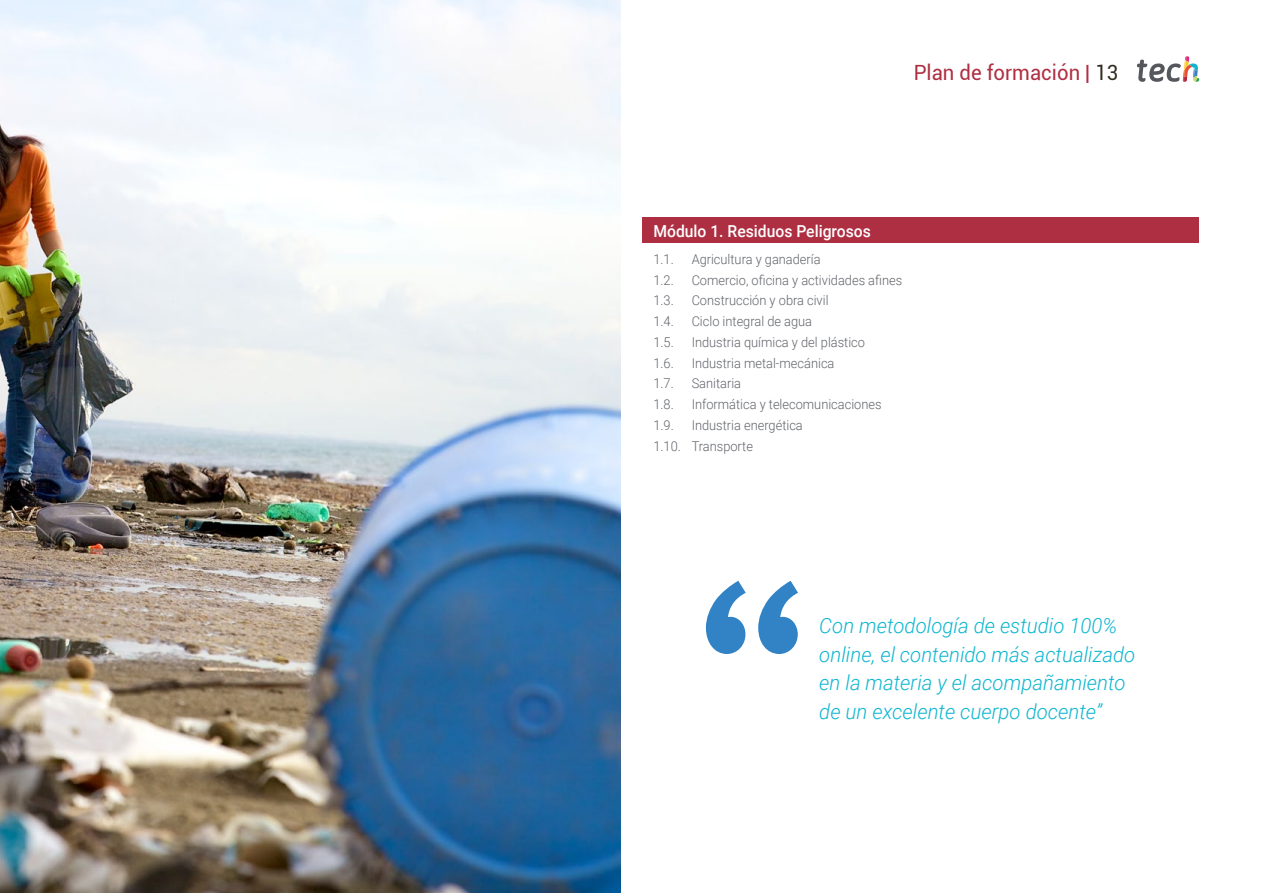
<style>
.page{position:relative;width:1263px;height:893px;background:#fff}
.page>*{position:absolute;margin:0;border:0;box-sizing:border-box;transform-origin:0 0}
.t1{font:italic 300 21px/28.5px "Roboto";color:#0fb6cf}
.t2{font:21px "Roboto";color:#ae2f42}
.t3{font:500 16.5px "Roboto";color:#fff;scale:.95 1}
.t4{font:300 13.5px/20.7px "Roboto";color:#61646a;scale:.95 1}
.s1{color:#312e20}
</style>
<div class="page">
<img style="left:0;top:0;width:621px;height:893px">
<div style="left:642px;top:218px;width:557px;height:25px;background:#ae2f42"></div>
<svg style="left:1137px;top:56px;width:62px;height:26px"></svg>
<svg style="left:706px;top:581px;width:92px;height:73px"></svg>
<h1 class="t2" style="left:914px;top:57px;width:206px">Plan de formación | <span class="s1">13</span></h1>
<p class="t3" style="left:653px;top:219px;width:230px">Módulo 1. Residuos Peligrosos</p>
<p class="t4" style="left:653px;top:248px;width:23px">1.1.</p>
<p class="t4" style="left:692px;top:248px;width:137px">Agricultura y ganadería</p>
<p class="t4" style="left:653px;top:269px;width:23px">1.2.</p>
<p class="t4" style="left:692px;top:269px;width:223px">Comercio, oficina y actividades afines</p>
<p class="t4" style="left:653px;top:290px;width:23px">1.3.</p>
<p class="t4" style="left:692px;top:290px;width:146px">Construcción y obra civil</p>
<p class="t4" style="left:653px;top:310px;width:23px">1.4.</p>
<p class="t4" style="left:692px;top:310px;width:128px">Ciclo integral de agua</p>
<p class="t4" style="left:653px;top:331px;width:23px">1.5.</p>
<p class="t4" style="left:692px;top:331px;width:184px">Industria química y del plástico</p>
<p class="t4" style="left:653px;top:352px;width:23px">1.6.</p>
<p class="t4" style="left:692px;top:352px;width:152px">Industria metal-mecánica</p>
<p class="t4" style="left:653px;top:373px;width:23px">1.7.</p>
<p class="t4" style="left:692px;top:373px;width:54px">Sanitaria</p>
<p class="t4" style="left:653px;top:393px;width:23px">1.8.</p>
<p class="t4" style="left:692px;top:393px;width:201px">Informática y telecomunicaciones</p>
<p class="t4" style="left:653px;top:414px;width:23px">1.9.</p>
<p class="t4" style="left:653px;top:414px;width:159px;text-indent:38px">Industria energética<br>1.10. Transporte</p>
<h1 class="t1" style="left:819px;top:611px;width:317px">Con metodología de estudio 100% online, el contenido más actualizado en la materia y el acompañamiento de un excelente cuerpo docente”</h1>
</div>
